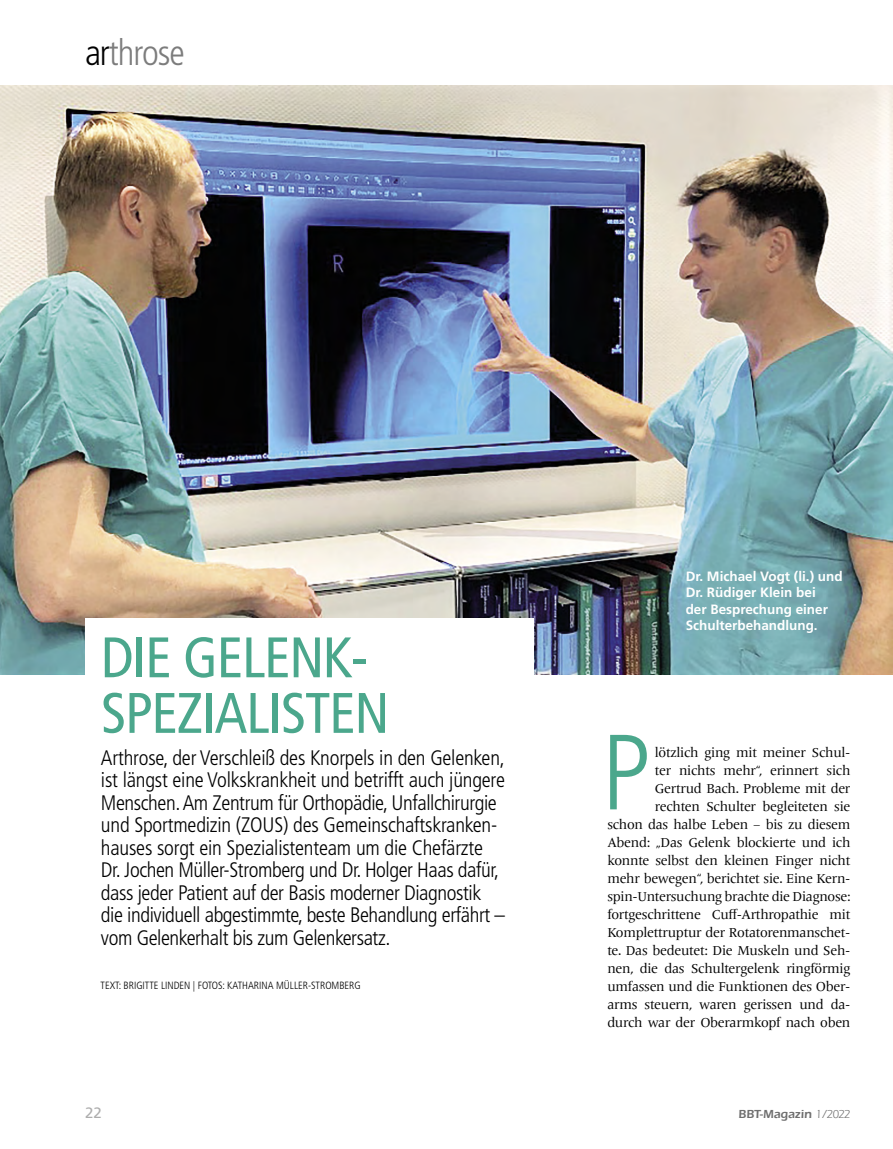
<style>
.page{position:relative;width:893px;height:1149px;background:#fff}
.page>*{position:absolute;margin:0;border:0;box-sizing:border-box;transform-origin:0 0}
.t1{font:300 condensed 106.65px "Frutiger";color:#4ba78c}
.t2{font:condensed 57px/55.5px "Frutiger LT Pro";letter-spacing:-.02em;color:#4ba78c}
.t3{font:300 condensed 36px "Frutiger LT Pro";letter-spacing:-.03em;color:#7c7c7c}
.t4{font:300 condensed 21px/22.5px "Frutiger";letter-spacing:-.02em;color:#000}
.t5{font:15px "Frutiger";color:#adadad}
.t6{font:13.5px/18px "Frutiger Serif LT Pro";letter-spacing:-.02em;color:#000;text-align:right}
.t7{font:700 13.5px/16.5px "Frutiger";color:#fff}
.t8{font:600 12px "ITC Eras LT";color:#6f6f6f}
.t9{font:300 condensed 10.5px "Frutiger LT Pro";color:#000}
.s1{color:#000}
.s2{font-weight:400}
</style>
<div class="page">
<img style="left:0;top:86px;width:893px;height:588px">
<div style="left:85px;top:617px;width:448px;height:291px;background:#fff"></div>
<h3 class="t3" style="left:85px;top:32px;width:101px"><span class="s1">ar</span>throse</h3>
<h2 class="t2" style="left:101px;top:630px;width:290px">DIE GELENK-<br>SPEZIALISTEN</h2>
<p class="t4" style="left:101px;top:746px;width:406px">Arthrose, der Verschleiß des Knorpels in den Gelenken, ist längst eine Volkskrankheit und betrifft auch jüngere Menschen. Am Zentrum für Orthopädie, Unfallchirurgie und Sportmedizin (ZOUS) des Gemeinschaftskranken&shy;hauses sorgt ein Spezialistenteam um die Chefärzte Dr. Jochen Müller-Stromberg und Dr. Holger Haas dafür, dass jeder Patient auf der Basis moderner Diagnostik die individuell abgestimmte, beste Behandlung erfährt – vom Gelenkerhalt bis zum Gelenkersatz.</p>
<p class="t9" style="left:101px;top:979px;width:262px">TEXT: BRIGITTE LINDEN | FOTOS: KATHARINA MÜLLER-STROMBERG</p>
<p class="t7" style="left:686px;top:567px;width:159px">Dr. Michael Vogt (li.) und<br>Dr. Rüdiger Klein bei<br>der Besprechung einer<br>Schulterbehandlung.</p>
<h1 class="t1" style="left:602px;top:711px;width:51px">P</h1>
<p class="t6" style="left:607px;top:743px;width:245px">lötzlich ging mit meiner Schul-<br>ter nichts mehr“, erinnert sich Gertrud Bach. Probleme mit der rechten Schulter begleiteten sie<br>schon das halbe Leben – bis zu diesem Abend: „Das Gelenk blockierte und ich konnte selbst den kleinen Finger nicht mehr bewegen“, berichtet sie. Eine Kern&shy;spin-Untersuchung brachte die Diagnose: fortgeschrittene Cuff-Arthropathie mit Komplettruptur der Rotatorenmanschet&shy;te. Das bedeutet: Die Muskeln und Seh&shy;nen, die das Schultergelenk ringförmig umfassen und die Funktionen des Ober&shy;arms steuern, waren gerissen und da&shy;durch war der Oberarmkopf nach oben</p>
<p class="t5" style="left:85px;top:1103px;width:18px">22</p>
<p class="t8" style="left:739px;top:1106px;width:113px">BBT-Magazin <span class="s2">1/2022</span></p>
</div>
